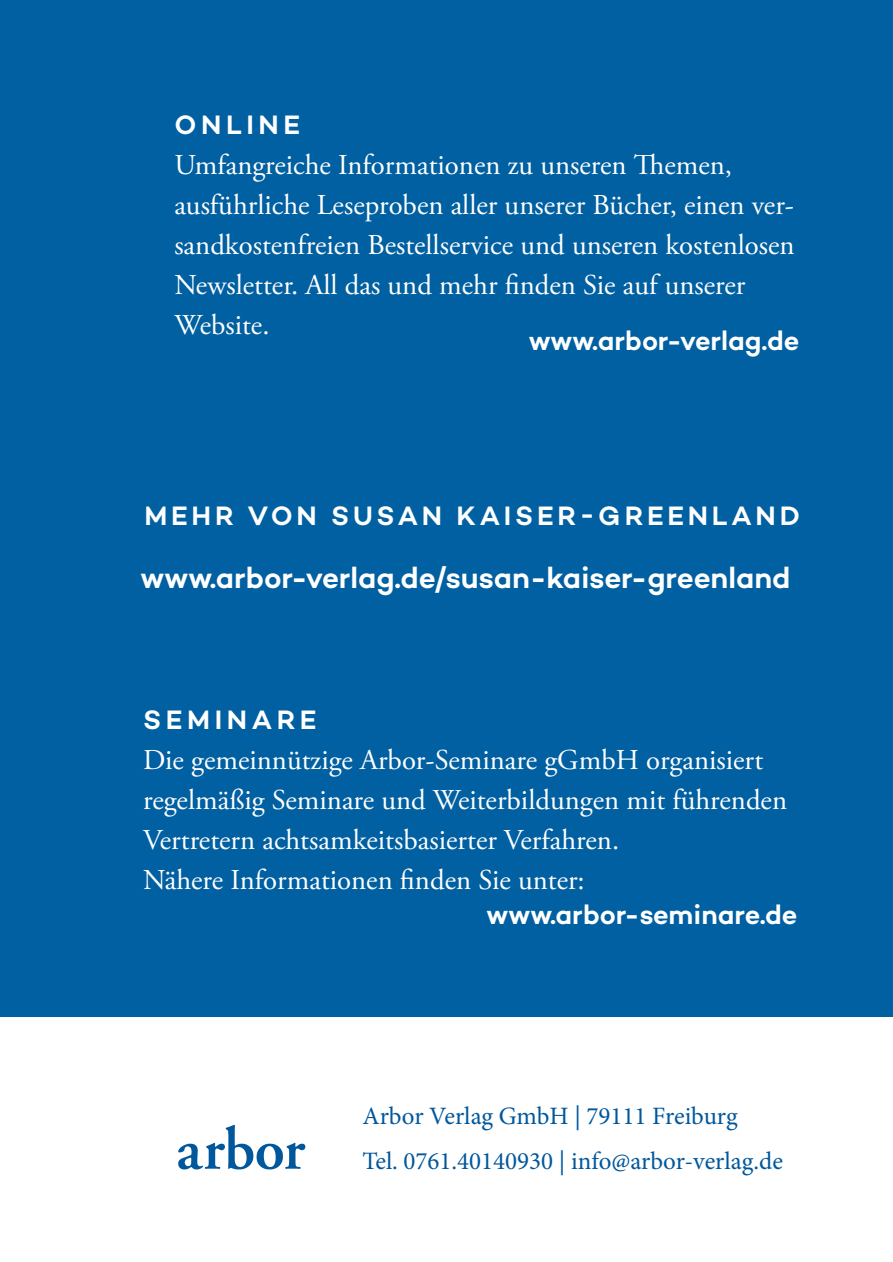
<style>
.page{position:relative;width:893px;height:1262px;background:#fff}
.page>*{position:absolute;margin:0;border:0;box-sizing:border-box;transform-origin:0 0}
.t1{font:600 30px "Campton";color:#fff}
.t2{font:28.75px/40px "Adobe Garamond Pro";color:#fff}
.t3{font:600 27.5px "Campton";color:#fff}
.t4{font:600 27.25px "Campton";letter-spacing:.14em;color:#fff}
.t5{font:600 27.25px "Campton";letter-spacing:.17em;color:#fff}
.t6{font:25px/45px "Minion Pro";color:#01579c}
</style>
<div class="page">
<div style="left:0;top:0;width:893px;height:1016px;background:#0160a1"></div>
<img style="left:178px;top:1124px;width:128px;height:46px">
<p class="t4" style="left:174px;top:107px;width:127px">ONLINE</p>
<p class="t2" style="left:174px;top:146px;width:622px">Umfangreiche Informationen zu unseren Themen, ausführliche Leseproben aller unserer Bücher, einen ver&shy;sandkostenfreien Bestellservice und unseren kostenlosen Newsletter. All das und mehr finden Sie auf unserer Website.</p>
<p class="t3" style="left:529px;top:323px;width:272px">www.arbor-verlag.de</p>
<p class="t4" style="left:144px;top:499px;width:657px">MEHR VON SUSAN KAISER-GREENLAND</p>
<p class="t1" style="left:141px;top:558px;width:651px">www.arbor-verlag.de/susan-kaiser-greenland</p>
<p class="t5" style="left:143px;top:702px;width:175px">SEMINARE</p>
<p class="t2" style="left:143px;top:741px;width:645px">Die gemeinnützige Arbor-Seminare gGmbH organisiert regelmäßig Seminare und Weiterbildungen mit führenden Vertretern achtsamkeitsbasierter Verfahren.<br>Nähere Informationen finden Sie unter:</p>
<p class="t3" style="left:487px;top:897px;width:312px">www.arbor-seminare.de</p>
<p class="t6" style="left:362px;top:1093px;width:422px">Arbor Verlag GmbH | 79111 Freiburg<br>Tel. 0761.40140930 | info@arbor-verlag.de</p>
</div>
